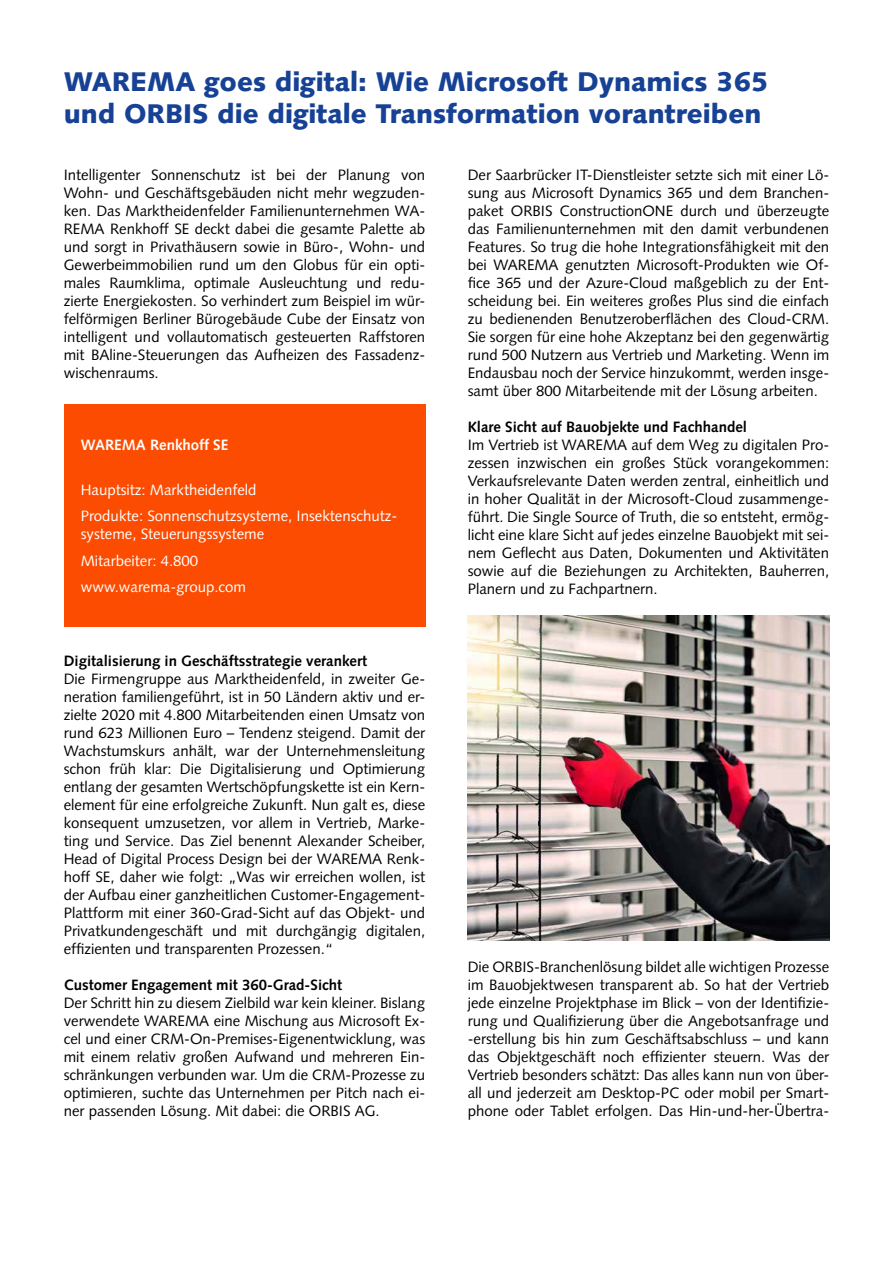
<style>
.page{position:relative;width:893px;height:1263px;background:#fff}
.page>*{position:absolute;margin:0;border:0;box-sizing:border-box;transform-origin:0 0}
.t1{font:900 27px/32.4px "Syntax LT Std";color:#164194}
.t2{font:15px/18px "Syntax LT Std";color:#000;text-align:justify}
.t3{font:15px/26.5px "Syntax LT Std";color:#fff}
.t4{font:700 15px "Syntax LT Std";color:#000}
.t5{font:700 15px "Syntax LT Std";color:#fff}
</style>
<div class="page">
<div style="left:64px;top:404px;width:361px;height:223px;background:#fc4c02"></div>
<img style="left:468px;top:616px;width:361px;height:324px">
<h1 class="t1" style="left:64px;top:65px;width:706px">WAREMA goes digital: Wie Microsoft Dynamics 365 und ORBIS die digitale Transformation vorantreiben</h1>
<p class="t2" style="left:64px;top:166px;width:363px">Intelligenter Sonnenschutz ist bei der Planung von Wohn- und Geschäftsgebäuden nicht mehr wegzuden&shy;ken. Das Marktheidenfelder Familienunternehmen WA-REMA Renkhoff SE deckt dabei die gesamte Palette ab und sorgt in Privathäusern sowie in Büro-, Wohn- und Gewerbeimmobilien rund um den Globus für ein opti&shy;males Raumklima, optimale Ausleuchtung und redu&shy;zierte Energiekosten. So verhindert zum Beispiel im wür&shy;felförmigen Berliner Bürogebäude Cube der Einsatz von intelligent und vollautomatisch gesteuerten Raffstoren mit BAline-Steuerungen das Aufheizen des Fassadenz&shy;wischenraums.</p>
<p class="t5" style="left:81px;top:436px;width:149px">WAREMA Renkhoff SE</p>
<p class="t3" style="left:81px;top:476px;width:318px">Hauptsitz: Marktheidenfeld<br>Produkte: Sonnenschutzsysteme, Insektenschutz-</p>
<p class="t3" style="left:81px;top:521px;width:185px">systeme, Steuerungssysteme<br>Mitarbeiter: 4.800 www.warema-group.com</p>
<p class="t4" style="left:64px;top:652px;width:305px">Digitalisierung in Geschäftsstrategie verankert</p>
<p class="t2" style="left:64px;top:670px;width:363px">Die Firmengruppe aus Marktheidenfeld, in zweiter Ge&shy;neration familiengeführt, ist in 50 Ländern aktiv und er&shy;zielte 2020 mit 4.800 Mitarbeitenden einen Umsatz von rund 623 Millionen Euro – Tendenz steigend. Damit der Wachstumskurs anhält, war der Unternehmensleitung schon früh klar: Die Digitalisierung und Optimierung entlang der gesamten Wertschöpfungskette ist ein Kern&shy;element für eine erfolgreiche Zukunft. Nun galt es, diese konsequent umzusetzen, vor allem in Vertrieb, Marke&shy;ting und Service. Das Ziel benennt Alexander Scheiber, Head of Digital Process Design bei der WAREMA Renk&shy;hoff SE, daher wie folgt: „Was wir erreichen wollen, ist der Aufbau einer ganzheitlichen Customer-Engagement-Plattform mit einer 360-Grad-Sicht auf das Objekt- und Privatkundengeschäft und mit durchgängig digitalen, effizienten und transparenten Prozessen.“</p>
<p class="t4" style="left:64px;top:976px;width:280px">Customer Engagement mit 360-Grad-Sicht</p>
<p class="t2" style="left:64px;top:994px;width:363px">Der Schritt hin zu diesem Zielbild war kein kleiner. Bislang verwendete WAREMA eine Mischung aus Microsoft Ex&shy;cel und einer CRM-On-Premises-Eigenentwicklung, was mit einem relativ großen Aufwand und mehreren Ein&shy;schränkungen verbunden war. Um die CRM-Prozesse zu optimieren, suchte das Unternehmen per Pitch nach ei&shy;ner passenden Lösung. Mit dabei: die ORBIS AG.</p>
<p class="t2" style="left:468px;top:166px;width:363px">Der Saarbrücker IT-Dienstleister setzte sich mit einer Lö&shy;sung aus Microsoft Dynamics 365 und dem Branchen&shy;paket ORBIS ConstructionONE durch und überzeugte das Familienunternehmen mit den damit verbundenen Features. So trug die hohe Integrationsfähigkeit mit den bei WAREMA genutzten Microsoft-Produkten wie Of&shy;fice 365 und der Azure-Cloud maßgeblich zu der Ent&shy;scheidung bei. Ein weiteres großes Plus sind die einfach zu bedienenden Benutzeroberflächen des Cloud-CRM.<br>Sie sorgen für eine hohe Akzeptanz bei den gegenwärtig rund 500 Nutzern aus Vertrieb und Marketing. Wenn im Endausbau noch der Service hinzukommt, werden insge&shy;samt über 800 Mitarbeitende mit der Lösung arbeiten.</p>
<p class="t4" style="left:468px;top:418px;width:281px">Klare Sicht auf Bauobjekte und Fachhandel</p>
<p class="t2" style="left:468px;top:436px;width:363px">Im Vertrieb ist WAREMA auf dem Weg zu digitalen Pro&shy;zessen inzwischen ein großes Stück vorangekommen:<br>Verkaufsrelevante Daten werden zentral, einheitlich und in hoher Qualität in der Microsoft-Cloud zusammenge&shy;führt. Die Single Source of Truth, die so entsteht, ermög&shy;licht eine klare Sicht auf jedes einzelne Bauobjekt mit sei&shy;nem Geflecht aus Daten, Dokumenten und Aktivitäten sowie auf die Beziehungen zu Architekten, Bauherren, Planern und zu Fachpartnern.</p>
<p class="t2" style="left:468px;top:958px;width:363px">Die ORBIS-Branchenlösung bildet alle wichtigen Prozesse im Bauobjektwesen transparent ab. So hat der Vertrieb jede einzelne Projektphase im Blick – von der Identifizie&shy;rung und Qualifizierung über die Angebotsanfrage und -erstellung bis hin zum Geschäftsabschluss – und kann das Objektgeschäft noch effizienter steuern. Was der Vertrieb besonders schätzt: Das alles kann nun von über&shy;all und jederzeit am Desktop-PC oder mobil per Smart&shy;phone oder Tablet erfolgen. Das Hin-und-her-Übertra-</p>
</div>
